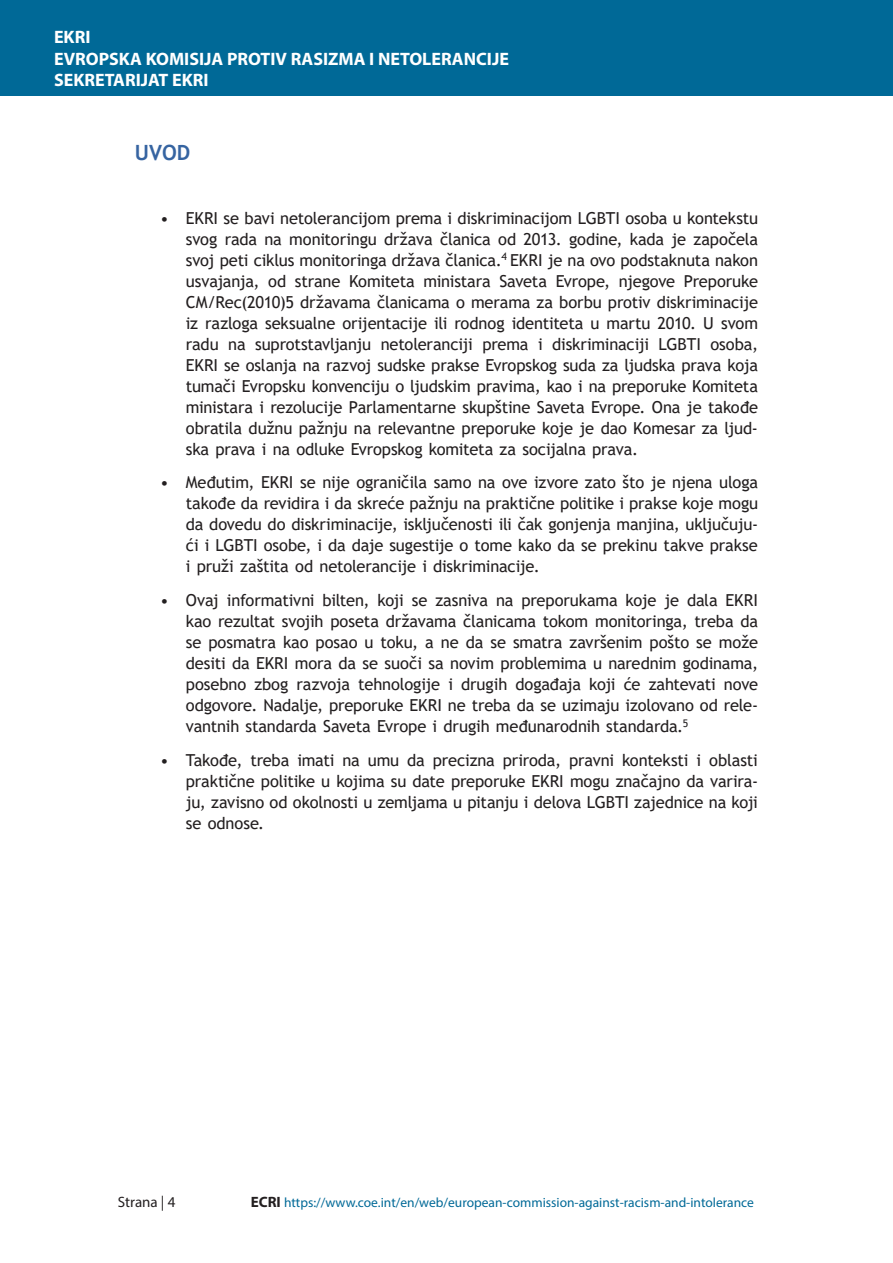
<style>
.page{position:relative;width:893px;height:1263px;background:#fff}
.page>*{position:absolute;margin:0;border:0;box-sizing:border-box;transform-origin:0 0}
.t1{font:700 21px "Trebuchet MS";color:#3664a1}
.t2{font:700 18px/21.6px "Myriad Pro";color:#fff}
.t3{font:16.5px/21px "Trebuchet MS";letter-spacing:-.01em;color:#231f20;text-align:justify}
.t4{font:15px "Myriad Pro";color:#231f20}
.t5{font:13.5px "Myriad Pro";color:#006997}
.s1{font-weight:700;font-size:15px;color:#231f20}
</style>
<div class="page">
<div style="left:0;top:0;width:893px;height:96px;background:#006997"></div>
<p class="t2" style="left:54px;top:28px;width:456px">EKRI<br>EVROPSKA KOMISIJA PROTIV RASIZMA I NETOLERANCIJE<br>SEKRETARIJAT EKRI</p>
<p class="t1" style="left:135px;top:140px;width:57px">UVOD</p>
<p class="t3" style="left:186px;top:207px;width:574px;text-indent:-26px">• EKRI se bavi netolerancijom prema i diskriminacijom LGBTI osoba u kontekstu svog rada na monitoringu država članica od 2013. godine, kada je započela svoj peti ciklus monitoringa država članica.<sup>4</sup> EKRI je na ovo podstaknuta nakon usvajanja, od strane Komiteta ministara Saveta Evrope, njegove Preporuke CM/Rec(2010)5 državama članicama o merama za borbu protiv diskriminacije iz razloga seksualne orijentacije ili rodnog identiteta u martu 2010. U svom radu na suprotstavljanju netoleranciji prema i diskriminaciji LGBTI osoba, EKRI se oslanja na razvoj sudske prakse Evropskog suda za ljudska prava koja tumači Evropsku konvenciju o ljudskim pravima, kao i na preporuke Komiteta ministara i rezolucije Parlamentarne skupštine Saveta Evrope. Ona je takođe obratila dužnu pažnju na relevantne preporuke koje je dao Komesar za ljud&shy;ska prava i na odluke Evropskog komiteta za socijalna prava.</p>
<p class="t3" style="left:186px;top:472px;width:574px;text-indent:-26px">• Međutim, EKRI se nije ograničila samo na ove izvore zato što je njena uloga takođe da revidira i da skreće pažnju na praktične politike i prakse koje mogu da dovedu do diskriminacije, isključenosti ili čak gonjenja manjina, uključuju&shy;ći i LGBTI osobe, i da daje sugestije o tome kako da se prekinu takve prakse i pruži zaštita od netolerancije i diskriminacije.</p>
<p class="t3" style="left:186px;top:590px;width:574px;text-indent:-26px">• Ovaj informativni bilten, koji se zasniva na preporukama koje je dala EKRI kao rezultat svojih poseta državama članicama tokom monitoringa, treba da se posmatra kao posao u toku, a ne da se smatra završenim pošto se može desiti da EKRI mora da se suoči sa novim problemima u narednim godinama, posebno zbog razvoja tehnologije i drugih događaja koji će zahtevati nove odgovore. Nadalje, preporuke EKRI ne treba da se uzimaju izolovano od rele&shy;vantnih standarda Saveta Evrope i drugih međunarodnih standarda.<sup>5</sup></p>
<p class="t3" style="left:186px;top:749px;width:574px;text-indent:-26px">• Takođe, treba imati na umu da precizna priroda, pravni konteksti i oblasti praktične politike u kojima su date preporuke EKRI mogu značajno da varira&shy;ju, zavisno od okolnosti u zemljama u pitanju i delova LGBTI zajednice na koji se odnose.</p>
<p class="t4" style="left:118px;top:1196px;width:59px">Strana | 4</p>
<p class="t5" style="left:251px;top:1197px;width:505px"><span class="s1">ECRI</span> https://www.coe.int/en/web/european-commission-against-racism-and-intolerance</p>
</div>
